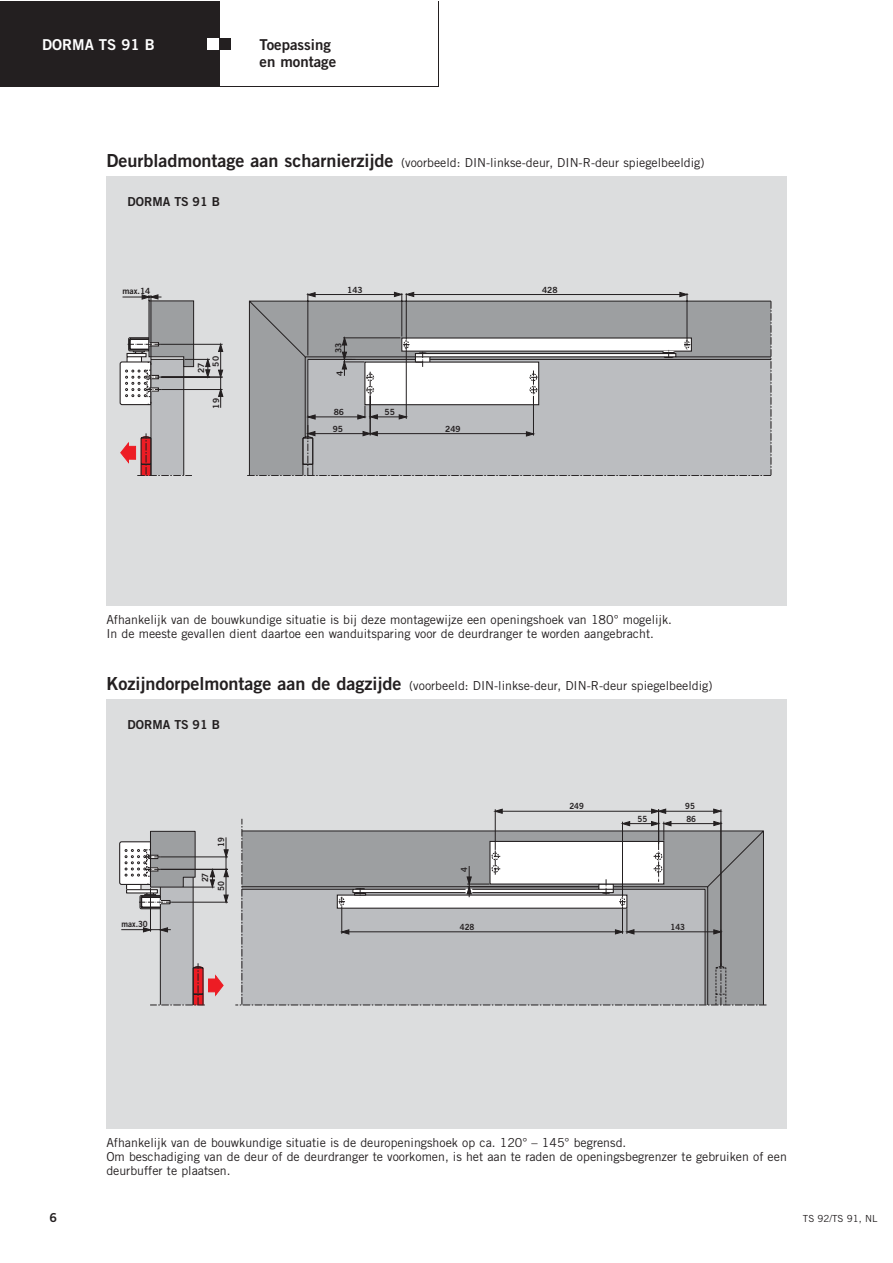
<style>
.page{position:relative;width:893px;height:1263px;background:#fff}
.page>*{position:absolute;margin:0;border:0;box-sizing:border-box;transform-origin:0 0}
.t1{font:15px/16.5px "Trade Gothic Bold Two";color:#231f20}
.t2{font:15px "Trade Gothic Bold Two";color:#fff}
.t3{font:12.3px/13.8px "Trade Gothic";color:#231f20}
.t4{font:12.3px "Trade Gothic Bold Two";color:#231f20}
.t5{font:9.75px "Trade Gothic";color:#231f20}
.t6{font:8.55px/14.4px "Trade Gothic Bold Two";color:#231f20}
.t7{font:8.55px "Trade Gothic Bold Two";color:#231f20;scale:.94 1}
.s1{font-family:"Trade Gothic Bold Two";font-size:18px}
</style>
<div class="page">
<div style="left:0;top:2px;width:219px;height:85px;background:#231f20"></div>
<div style="left:219px;top:38px;width:12px;height:12px;background:#231f20"></div>
<div style="left:207px;top:38px;width:12px;height:12px;background:#fff"></div>
<div style="left:106px;top:176px;width:681px;height:429px;background:#dcddde"></div>
<hr style="left:160px;top:344px;width:62px;height:1px;background:#231f20">
<hr style="left:161px;top:377px;width:61px;height:1px;background:#231f20">
<hr style="left:161px;top:389px;width:61px;height:1px;background:#231f20">
<svg style="left:218px;top:344px;width:5px;height:64px"></svg>
<svg style="left:247px;top:292px;width:524px;height:184px"></svg>
<svg style="left:120px;top:295px;width:90px;height:181px"></svg>
<div style="left:106px;top:699px;width:681px;height:429px;background:#dcddde"></div>
<hr style="left:720px;top:809px;width:1px;height:158px;background:#231f20">
<hr style="left:662px;top:811px;width:52px;height:1px;background:#231f20">
<hr style="left:495px;top:809px;width:1px;height:41px;background:#231f20">
<hr style="left:658px;top:809px;width:1px;height:35px;background:#231f20">
<hr style="left:497px;top:811px;width:157px;height:1px;background:#231f20">
<svg style="left:713px;top:809px;width:8px;height:4px"></svg>
<svg style="left:495px;top:809px;width:7px;height:4px"></svg>
<svg style="left:651px;top:809px;width:14px;height:4px"></svg>
<svg style="left:235px;top:819px;width:531px;height:187px"></svg>
<svg style="left:119px;top:831px;width:109px;height:175px"></svg>
<p class="t2" style="left:42px;top:35px;width:114px">DORMA TS 91 B</p>
<p class="t1" style="left:259px;top:36px;width:78px">Toepassing en montage</p>
<p class="t3" style="left:106px;top:155px;width:599px"><span class="s1">Deurbladmontage aan scharnierzijde</span> (voorbeeld: DIN-linkse-deur, DIN-R-deur spiegelbeeldig)</p>
<p class="t4" style="left:128px;top:194px;width:94px">DORMA TS 91 B</p>
<p class="t6" style="left:122px;top:283px;width:30px">max.14</p>
<p class="t6" style="left:194px;top:367px;width:12px;text-indent:-6px;rotate:-90deg">27<br>50</p>
<p class="t6" style="left:209px;top:409px;width:12px;rotate:-90deg">19</p>
<p class="t6" style="left:347px;top:283px;width:17px">143</p>
<p class="t6" style="left:542px;top:283px;width:17px">428</p>
<p class="t6" style="left:331px;top:353px;width:12px;rotate:-90deg">33</p>
<p class="t6" style="left:332px;top:376px;width:7px;rotate:-90deg">4</p>
<p class="t6" style="left:333px;top:405px;width:12px">86</p>
<p class="t6" style="left:333px;top:422px;width:12px">95</p>
<p class="t6" style="left:384px;top:405px;width:12px">55</p>
<p class="t6" style="left:445px;top:421px;width:17px">249</p>
<p class="t3" style="left:106px;top:613px;width:567px">Afhankelijk van de bouwkundige situatie is bij deze montagewijze een openingshoek van 180° mogelijk.<br>In de meeste gevallen dient daartoe een wanduitsparing voor de deurdranger te worden aangebracht.</p>
<p class="t3" style="left:106px;top:678px;width:607px"><span class="s1">Kozijndorpelmontage aan de dagzijde</span> (voorbeeld: DIN-linkse-deur, DIN-R-deur spiegelbeeldig)</p>
<p class="t4" style="left:128px;top:717px;width:94px">DORMA TS 91 B</p>
<p class="t7" style="left:121px;top:918px;width:29px">max.30</p>
<p class="t7" style="left:200px;top:882px;width:12px;rotate:-90deg">27</p>
<p class="t7" style="left:216px;top:847px;width:12px;rotate:-90deg">19</p>
<p class="t7" style="left:216px;top:891px;width:12px;rotate:-90deg">50</p>
<p class="t7" style="left:458px;top:872px;width:7px;rotate:-90deg">4</p>
<p class="t7" style="left:569px;top:801px;width:17px">249</p>
<p class="t7" style="left:637px;top:813px;width:12px">55</p>
<p class="t7" style="left:685px;top:801px;width:12px">95</p>
<p class="t7" style="left:686px;top:813px;width:12px">86</p>
<p class="t7" style="left:460px;top:921px;width:17px">428</p>
<p class="t7" style="left:670px;top:921px;width:17px">143</p>
<p class="t4" style="left:49px;top:1210px;width:9px">6</p>
<p class="t3" style="left:106px;top:1136px;width:682px">Afhankelijk van de bouwkundige situatie is de deuropeningshoek op ca. 120° – 145° begrensd.<br>Om beschadiging van de deur of de deurdranger te voorkomen, is het aan te raden de openingsbegrenzer te gebruiken of een deurbuffer te plaatsen.</p>
<p class="t5" style="left:803px;top:1213px;width:76px">TS 92/TS 91, NL</p>
</div>
